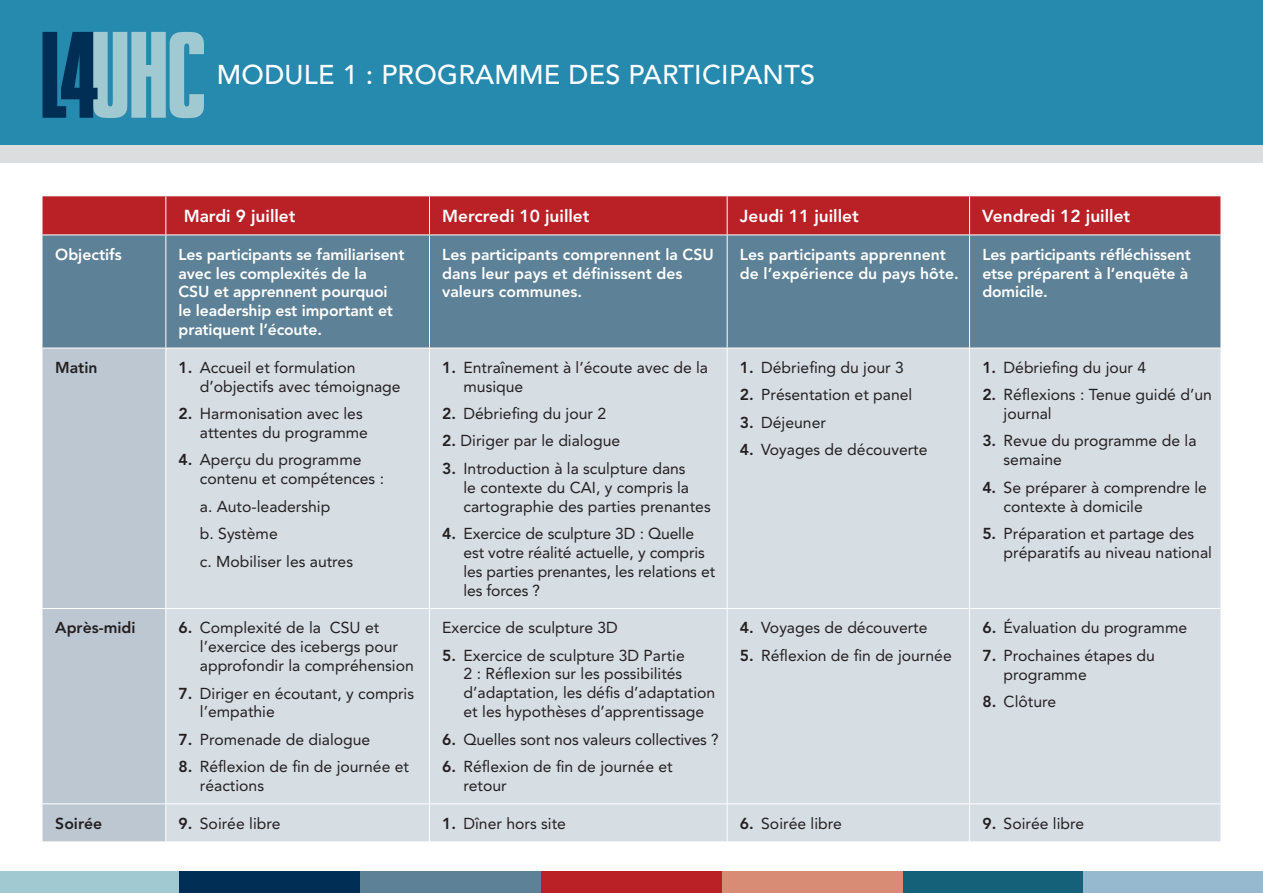
<style>
.page{position:relative;width:1263px;height:893px;background:#fff}
.page>*{position:absolute;margin:0;border:0;box-sizing:border-box;transform-origin:0 0}
.t1{font:500 27px "Avenir";letter-spacing:.01em;color:#fff}
.t2{font:800 17.25px "Avenir";color:#fff}
.t3{font:15.75px/18.9px "Avenir";color:#231f20}
.t4{font:800 15.75px/18.9px "Avenir";letter-spacing:-.01em;color:#fff}
.t5{font:800 15.75px "Avenir";color:#231f20}
.s1{font-weight:800}
</style>
<div class="page">
<div style="left:0;top:0;width:1263px;height:145px;background:#2689ae"></div>
<div style="left:0;top:872px;width:179px;height:21px;background:#a1c9d1"></div>
<div style="left:179px;top:872px;width:181px;height:21px;background:#002e54"></div>
<div style="left:360px;top:872px;width:181px;height:21px;background:#5d8196"></div>
<div style="left:541px;top:872px;width:181px;height:21px;background:#ba2126"></div>
<div style="left:722px;top:872px;width:181px;height:21px;background:#d88c75"></div>
<div style="left:903px;top:872px;width:180px;height:21px;background:#15617a"></div>
<div style="left:1083px;top:872px;width:180px;height:21px;background:#97b9d0"></div>
<svg style="left:43px;top:32px;width:161px;height:86px"></svg>
<div style="left:43px;top:196px;width:1177px;height:39px;background:#ba2126"></div>
<div style="left:43px;top:236px;width:1177px;height:112px;background:#5d8196"></div>
<div style="left:43px;top:349px;width:122px;height:492px;background:#bcc7d2"></div>
<div style="left:166px;top:349px;width:1054px;height:492px;background:#d6dde3"></div>
<hr style="left:165px;top:196px;width:1px;height:39px;background:#fff">
<hr style="left:429px;top:196px;width:1px;height:39px;background:#fff">
<hr style="left:727px;top:196px;width:1px;height:39px;background:#fff">
<hr style="left:969px;top:196px;width:1px;height:39px;background:#fff">
<hr style="left:165px;top:235px;width:1px;height:113px;background:#fff">
<hr style="left:429px;top:235px;width:1px;height:113px;background:#fff">
<hr style="left:727px;top:235px;width:1px;height:113px;background:#fff">
<hr style="left:969px;top:235px;width:1px;height:113px;background:#fff">
<hr style="left:429px;top:348px;width:1px;height:260px;background:#fff">
<hr style="left:727px;top:348px;width:1px;height:260px;background:#fff">
<hr style="left:969px;top:348px;width:1px;height:260px;background:#fff">
<hr style="left:43px;top:608px;width:123px;height:1px;background:#fff">
<hr style="left:166px;top:608px;width:263px;height:1px;background:#fff">
<hr style="left:429px;top:608px;width:298px;height:1px;background:#fff">
<hr style="left:429px;top:609px;width:1px;height:194px;background:#fff">
<hr style="left:727px;top:608px;width:242px;height:1px;background:#fff">
<hr style="left:727px;top:609px;width:1px;height:194px;background:#fff">
<hr style="left:969px;top:608px;width:251px;height:1px;background:#fff">
<hr style="left:969px;top:609px;width:1px;height:194px;background:#fff">
<hr style="left:429px;top:804px;width:1px;height:37px;background:#fff">
<hr style="left:727px;top:804px;width:1px;height:37px;background:#fff">
<hr style="left:969px;top:804px;width:1px;height:37px;background:#fff">
<hr style="left:43px;top:803px;width:123px;height:1px;background:#fff">
<hr style="left:166px;top:803px;width:263px;height:1px;background:#fff">
<hr style="left:429px;top:803px;width:298px;height:1px;background:#fff">
<hr style="left:727px;top:803px;width:242px;height:1px;background:#fff">
<hr style="left:969px;top:803px;width:251px;height:1px;background:#fff">
<div style="left:0;top:145px;width:1263px;height:17px;background:#dcdddf"></div>
<h1 class="t1" style="left:217px;top:59px;width:600px">MODULE 1 : PROGRAMME DES PARTICIPANTS</h1>
<p class="t2" style="left:184px;top:206px;width:113px">Mardi 9 juillet</p>
<p class="t2" style="left:442px;top:206px;width:149px">Mercredi 10 juillet</p>
<p class="t2" style="left:740px;top:206px;width:120px">Jeudi 11 juillet</p>
<p class="t2" style="left:982px;top:206px;width:149px">Vendredi 12 juillet</p>
<p class="t4" style="left:55px;top:245px;width:68px">Objectifs</p>
<p class="t4" style="left:179px;top:245px;width:228px">Les participants se familiarisent avec les complexités de la<br>CSU et apprennent pourquoi<br>le leadership est important et pratiquent l’écoute.</p>
<p class="t4" style="left:442px;top:245px;width:273px">Les participants comprennent la CSU dans leur pays et définissent des valeurs communes.</p>
<p class="t4" style="left:740px;top:245px;width:220px">Les participants apprennent de l’expérience du pays hôte.</p>
<p class="t4" style="left:982px;top:245px;width:210px">Les participants réfléchissent etse préparent à l’enquête à domicile.</p>
<p class="t5" style="left:55px;top:358px;width:44px">Matin</p>
<p class="t3" style="left:200px;top:358px;width:202px;text-indent:-21px"><span class="s1">1.</span> Accueil et formulation d’objectifs avec témoignage</p>
<p class="t3" style="left:200px;top:404px;width:170px;text-indent:-21px"><span class="s1">2.</span> Harmonisation avec les attentes du programme</p>
<p class="t3" style="left:200px;top:451px;width:186px;text-indent:-21px"><span class="s1">4.</span> Aperçu du programme contenu et compétences :</p>
<p class="t3" style="left:200px;top:493px;width:155px;line-height:27.5px">a. Auto-leadership<br>b. Système<br>c. Mobiliser les autres</p>
<p class="t3" style="left:740px;top:358px;width:165px"><span class="s1">1.</span> Débriefing du jour 3</p>
<p class="t3" style="left:740px;top:385px;width:174px"><span class="s1">2.</span> Présentation et panel</p>
<p class="t3" style="left:740px;top:413px;width:88px"><span class="s1">3.</span> Déjeuner</p>
<p class="t3" style="left:740px;top:440px;width:189px"><span class="s1">4.</span> Voyages de découverte</p>
<p class="t3" style="left:982px;top:358px;width:165px"><span class="s1">1.</span> Débriefing du jour 4</p>
<p class="t3" style="left:1003px;top:385px;width:210px;text-indent:-21px"><span class="s1">2.</span> Réflexions : Tenue guidé d’un journal</p>
<p class="t3" style="left:1003px;top:432px;width:194px;text-indent:-21px"><span class="s1">3.</span> Revue du programme de la semaine</p>
<p class="t3" style="left:1003px;top:478px;width:205px;text-indent:-21px"><span class="s1">4.</span> Se préparer à comprendre le contexte à domicile</p>
<p class="t3" style="left:1003px;top:524px;width:210px;text-indent:-21px"><span class="s1">5.</span> Préparation et partage des préparatifs au niveau national</p>
<p class="t3" style="left:463px;top:358px;width:246px;text-indent:-21px"><span class="s1">1.</span> Entraînement à l’écoute avec de la musique</p>
<p class="t3" style="left:442px;top:404px;width:165px"><span class="s1">2.</span> Débriefing du jour 2</p>
<p class="t3" style="left:442px;top:432px;width:179px"><span class="s1">2.</span> Diriger par le dialogue</p>
<p class="t3" style="left:463px;top:459px;width:249px;text-indent:-21px"><span class="s1">3.</span> Introduction à la sculpture dans<br>le contexte du CAI, y compris la cartographie des parties prenantes</p>
<p class="t3" style="left:463px;top:524px;width:253px;text-indent:-21px"><span class="s1">4.</span> Exercice de sculpture 3D : Quelle est votre réalité actuelle, y compris les parties prenantes, les relations et les forces ?</p>
<p class="t5" style="left:55px;top:618px;width:82px">Après-midi</p>
<p class="t3" style="left:200px;top:618px;width:215px;text-indent:-21px"><span class="s1">6.</span> Complexité de la CSU et l’exercice des icebergs pour approfondir la compréhension</p>
<p class="t3" style="left:200px;top:684px;width:216px;text-indent:-21px"><span class="s1">7.</span> Diriger en écoutant, y compris l’empathie</p>
<p class="t3" style="left:179px;top:730px;width:193px"><span class="s1">7.</span> Promenade de dialogue</p>
<p class="t3" style="left:200px;top:757px;width:211px;text-indent:-21px"><span class="s1">8.</span> Réflexion de fin de journée et réactions</p>
<p class="t3" style="left:442px;top:618px;width:177px">Exercice de sculpture 3D</p>
<p class="t3" style="left:463px;top:646px;width:253px;text-indent:-21px"><span class="s1">5.</span> Exercice de sculpture 3D Partie<br>2 : Réflexion sur les possibilités d’adaptation, les défis d’adaptation et les hypothèses d’apprentissage</p>
<p class="t3" style="left:442px;top:730px;width:278px"><span class="s1">6.</span> Quelles sont nos valeurs collectives ?</p>
<p class="t3" style="left:463px;top:757px;width:211px;text-indent:-21px"><span class="s1">6.</span> Réflexion de fin de journée et retour</p>
<p class="t3" style="left:740px;top:618px;width:189px"><span class="s1">4.</span> Voyages de découverte</p>
<p class="t3" style="left:740px;top:646px;width:213px"><span class="s1">5.</span> Réflexion de fin de journée</p>
<p class="t3" style="left:982px;top:618px;width:206px"><span class="s1">6.</span> Évaluation du programme</p>
<p class="t3" style="left:1003px;top:646px;width:153px;text-indent:-21px"><span class="s1">7.</span> Prochaines étapes du programme</p>
<p class="t3" style="left:982px;top:692px;width:75px"><span class="s1">8.</span> Clôture</p>
<p class="t5" style="left:55px;top:814px;width:48px">Soirée</p>
<p class="t3" style="left:179px;top:814px;width:103px"><span class="s1">9.</span> Soirée libre</p>
<p class="t3" style="left:442px;top:814px;width:125px"><span class="s1">1.</span> Dîner hors site</p>
<p class="t3" style="left:740px;top:814px;width:103px"><span class="s1">6.</span> Soirée libre</p>
<p class="t3" style="left:982px;top:814px;width:103px"><span class="s1">9.</span> Soirée libre</p>
</div>
